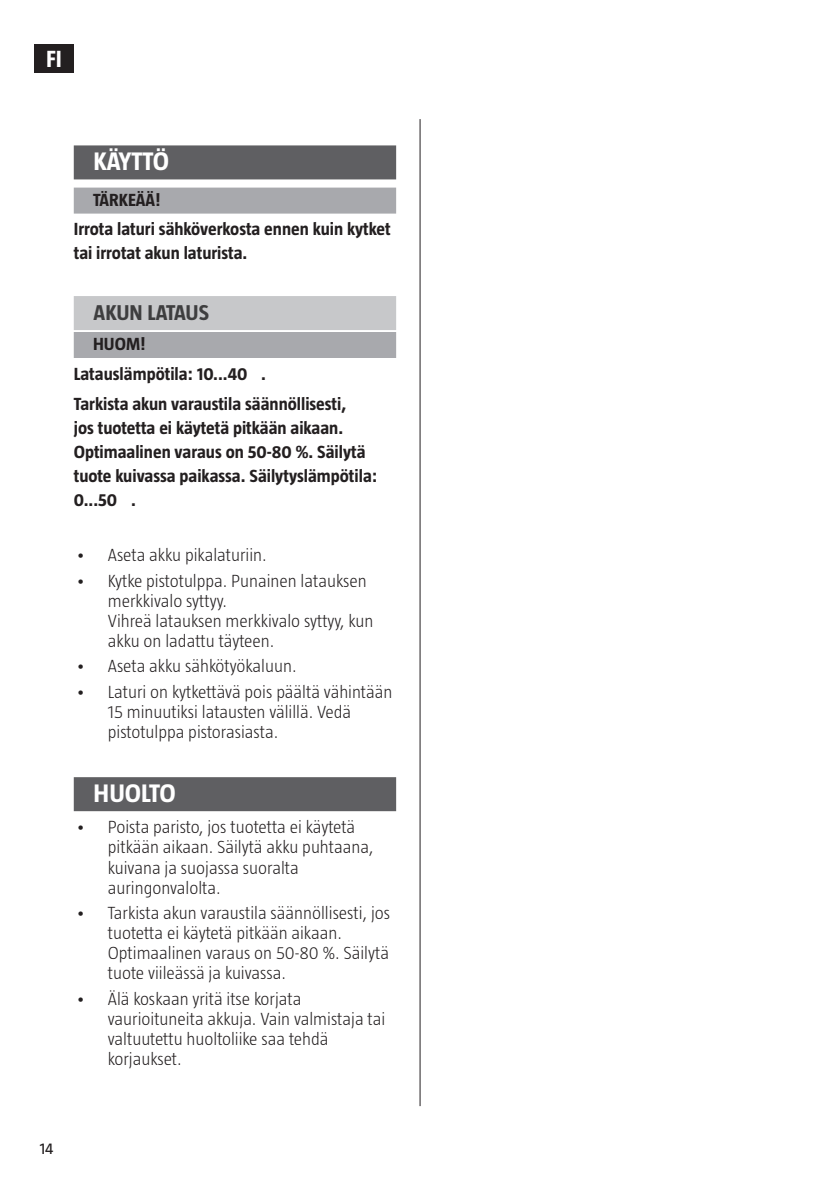
<style>
.page{position:relative;width:840px;height:1191px;background:#fff}
.page>*{position:absolute;margin:0;border:0;box-sizing:border-box;transform-origin:0 0}
.Rubrik{font:700 26px "Taz";color:#fff}
.t1{font:700 24px "Taz";color:#fff}
.Underrubrik{font:700 22px "Taz";letter-spacing:-.005em;color:#3e3e3f}
.t2{font:300 18px/20px "Taz";color:#231f20}
.Brödtext__VARNING__O{font:700 18px/24px "Taz";color:#231f20}
.VIKTIGT__FI{font:700 18px "Taz";color:#231f20}
.OBS__FI{font:700 18px "Taz";color:#231f20}
.t3{font:16px "Taz";color:#231f20}
</style>
<div class="page">
<div style="left:35px;top:44px;width:39px;height:29px;background:#231f20"></div>
<hr style="left:419px;top:119px;width:1px;height:987px;background:#231f20">
<div style="left:74px;top:145px;width:322px;height:34px;background:#5f5f62"></div>
<div style="left:74px;top:188px;width:322px;height:26px;background:#a8a9ad"></div>
<div style="left:74px;top:296px;width:322px;height:34px;background:#c7c8ca"></div>
<div style="left:74px;top:332px;width:322px;height:26px;background:#a8a9ad"></div>
<div style="left:74px;top:777px;width:322px;height:34px;background:#5f5f62"></div>
<h2 class="t1" style="left:46px;top:45px;width:18px">FI</h2>
<p class="Rubrik" style="left:94px;top:147px;width:77px">KÄYTTÖ</p>
<p class="VIKTIGT__FI" style="left:93px;top:189px;width:69px">TÄRKEÄÄ!</p>
<p class="Brödtext__VARNING__O" style="left:74px;top:217px;width:318px">Irrota laturi sähköverkosta ennen kuin kytket tai irrotat akun laturista.</p>
<p class="Underrubrik" style="left:94px;top:301px;width:117px">AKUN LATAUS</p>
<p class="OBS__FI" style="left:93px;top:334px;width:54px">HUOM!</p>
<p class="Brödtext__VARNING__O" style="left:74px;top:361px;width:194px">Latauslämpötila: 10...40 ℃.</p>
<p class="Brödtext__VARNING__O" style="left:74px;top:391px;width:305px">Tarkista akun varaustila säännöllisesti,<br>jos tuotetta ei käytetä pitkään aikaan.<br>Optimaalinen varaus on 50-80 %. Säilytä tuote kuivassa paikassa. Säilytyslämpötila:<br>0...50 ℃.</p>
<p class="t2" style="left:76px;top:544px;width:192px">• Aseta akku pikalaturiin.</p>
<p class="t2" style="left:108px;top:570px;width:267px;text-indent:-32px">• Kytke pistotulppa. Punainen latauksen merkkivalo syttyy.<br>Vihreä latauksen merkkivalo syttyy, kun akku on ladattu täyteen.</p>
<p class="t2" style="left:76px;top:656px;width:222px">• Aseta akku sähkötyökaluun.</p>
<p class="t2" style="left:108px;top:681px;width:286px;text-indent:-32px">• Laturi on kytkettävä pois päältä vähintään<br>15 minuutiksi latausten välillä. Vedä pistotulppa pistorasiasta.</p>
<p class="Rubrik" style="left:94px;top:778px;width:84px">HUOLTO</p>
<p class="t2" style="left:108px;top:817px;width:267px;text-indent:-32px">• Poista paristo, jos tuotetta ei käytetä pitkään aikaan. Säilytä akku puhtaana, kuivana ja suojassa suoralta auringonvalolta.</p>
<p class="t2" style="left:108px;top:903px;width:284px;text-indent:-32px">• Tarkista akun varaustila säännöllisesti, jos tuotetta ei käytetä pitkään aikaan.<br>Optimaalinen varaus on 50-80 %. Säilytä tuote viileässä ja kuivassa.</p>
<p class="t2" style="left:108px;top:988px;width:279px;text-indent:-32px">• Älä koskaan yritä itse korjata vaurioituneita akkuja. Vain valmistaja tai valtuutettu huoltoliike saa tehdä korjaukset.</p>
<p class="t3" style="left:40px;top:1139px;width:15px">14</p>
</div>
